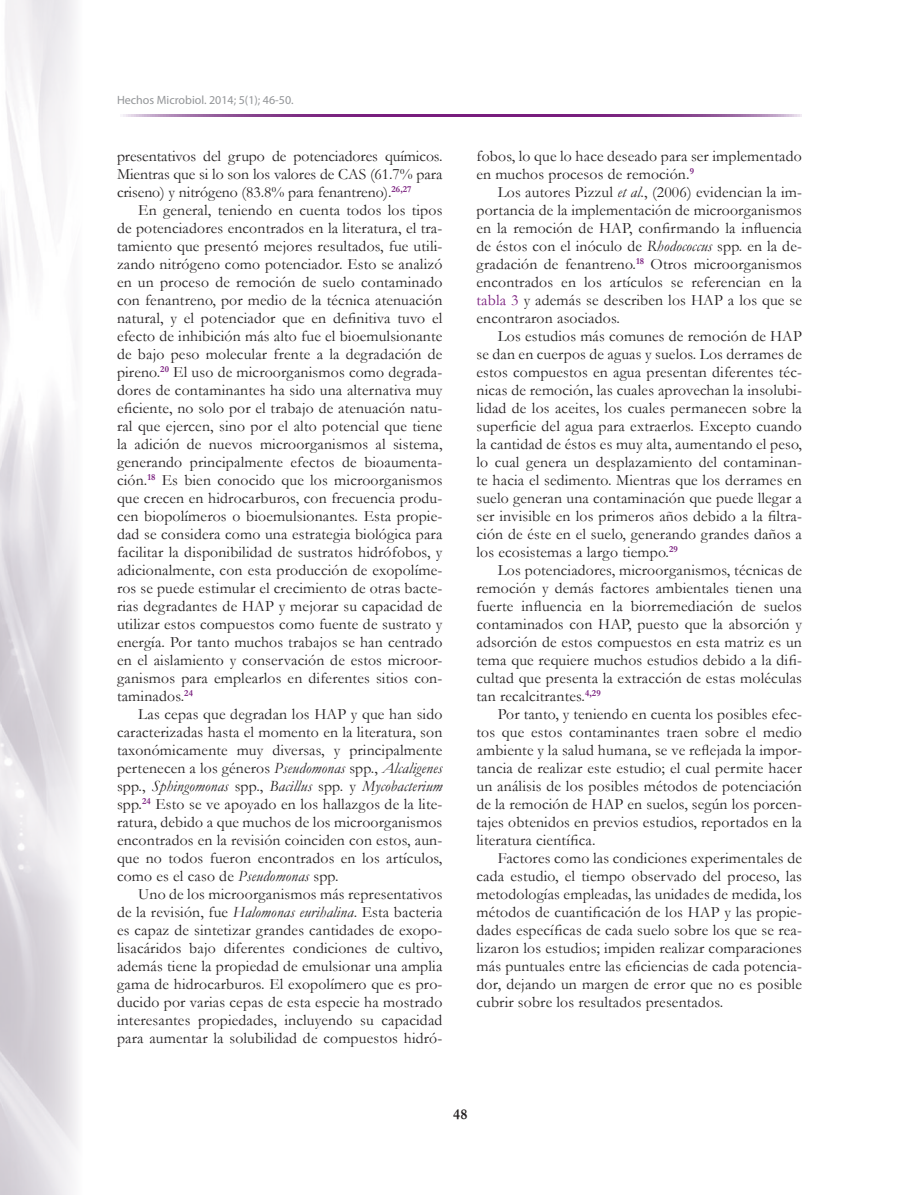
<style>
.page{position:relative;width:919px;height:1195px;background:#fff}
.page>*{position:absolute;margin:0;border:0;box-sizing:border-box;transform-origin:0 0}
.t1{font:15.75px/18px "Garamond";letter-spacing:.01em;color:#231f20;text-align:justify}
.t2{font:700 15px "Garamond";color:#231f20}
.t3{font:12px "Myriad Pro";color:#939598}
.s1{font-style:italic}
.s2{color:#781d7d}
</style>
<div class="page">
<svg style="left:123px;top:114px;width:678px;height:2px"></svg>
<p class="t3" style="left:117px;top:92px;width:178px">Hechos Microbiol. 2014; 5(1); 46-50.</p>
<p class="t1" style="left:117px;top:147px;width:327px">presentativos del grupo de potenciadores químicos.<br>Mientras que si lo son los valores de CAS (61.7% para criseno) y nitrógeno (83.8% para fenantreno).<sup>26,27</sup></p>
<p class="t1" style="left:117px;top:201px;width:327px;text-indent:21px">En general, teniendo en cuenta todos los tipos de potenciadores encontrados en la literatura, el tra&shy;tamiento que presentó mejores resultados, fue utili&shy;zando nitrógeno como potenciador. Esto se analizó en un proceso de remoción de suelo contaminado con fenantreno, por medio de la técnica atenuación natural, y el potenciador que en definitiva tuvo el efecto de inhibición más alto fue el bioemulsionante de bajo peso molecular frente a la degradación de pireno.<sup>20</sup> El uso de microorganismos como degrada&shy;dores de contaminantes ha sido una alternativa muy eficiente, no solo por el trabajo de atenuación natu&shy;ral que ejercen, sino por el alto potencial que tiene la adición de nuevos microorganismos al sistema, generando principalmente efectos de bioaumenta&shy;ción.<sup>18</sup> Es bien conocido que los microorganismos que crecen en hidrocarburos, con frecuencia produ&shy;cen biopolímeros o bioemulsionantes. Esta propie&shy;dad se considera como una estrategia biológica para facilitar la disponibilidad de sustratos hidrófobos, y adicionalmente, con esta producción de exopolíme&shy;ros se puede estimular el crecimiento de otras bacte&shy;rias degradantes de HAP y mejorar su capacidad de utilizar estos compuestos como fuente de sustrato y energía. Por tanto muchos trabajos se han centrado en el aislamiento y conservación de estos microor&shy;ganismos para emplearlos en diferentes sitios con&shy;taminados.<sup>24</sup></p>
<p class="t1" style="left:117px;top:705px;width:327px;text-indent:21px">Las cepas que degradan los HAP y que han sido caracterizadas hasta el momento en la literatura, son taxonómicamente muy diversas, y principalmente pertenecen a los géneros <span class="s1">Pseudomonas</span> spp., <span class="s1">Alcaligenes </span>spp., <span class="s1">Sphingomonas</span> spp., <span class="s1">Bacillus</span> spp. y <span class="s1">Mycobacterium </span>spp.<sup>24</sup> Esto se ve apoyado en los hallazgos de la lite&shy;ratura, debido a que muchos de los microorganismos encontrados en la revisión coinciden con estos, aun&shy;que no todos fueron encontrados en los artículos, como es el caso de <span class="s1">Pseudomonas</span> spp.</p>
<p class="t1" style="left:117px;top:885px;width:327px;text-indent:21px">Uno de los microorganismos más representativos de la revisión, fue <span class="s1">Halomonas eurihalina</span>. Esta bacteria es capaz de sintetizar grandes cantidades de exopo&shy;lisacáridos bajo diferentes condiciones de cultivo, además tiene la propiedad de emulsionar una amplia gama de hidrocarburos. El exopolímero que es pro&shy;ducido por varias cepas de esta especie ha mostrado interesantes propiedades, incluyendo su capacidad para aumentar la solubilidad de compuestos hidró-</p>
<p class="t1" style="left:476px;top:147px;width:327px">fobos, lo que lo hace deseado para ser implementado en muchos procesos de remoción.<sup>9</sup></p>
<p class="t1" style="left:476px;top:183px;width:327px;text-indent:21px">Los autores Pizzul <span class="s1">et al</span>., (2006) evidencian la im&shy;portancia de la implementación de microorganismos en la remoción de HAP, confirmando la influencia de éstos con el inóculo de <span class="s1">Rhodococcus</span> spp. en la de&shy;gradación de fenantreno.<sup>18</sup> Otros microorganismos encontrados en los artículos se referencian en la <span class="s2">tabla 3</span> y además se describen los HAP a los que se encontraron asociados.</p>
<p class="t1" style="left:476px;top:327px;width:327px;text-indent:21px">Los estudios más comunes de remoción de HAP se dan en cuerpos de aguas y suelos. Los derrames de estos compuestos en agua presentan diferentes téc&shy;nicas de remoción, las cuales aprovechan la insolubi&shy;lidad de los aceites, los cuales permanecen sobre la superficie del agua para extraerlos. Excepto cuando la cantidad de éstos es muy alta, aumentando el peso, lo cual genera un desplazamiento del contaminan&shy;te hacia el sedimento. Mientras que los derrames en suelo generan una contaminación que puede llegar a ser invisible en los primeros años debido a la filtra&shy;ción de éste en el suelo, generando grandes daños a los ecosistemas a largo tiempo.<sup>29</sup></p>
<p class="t1" style="left:476px;top:561px;width:327px;text-indent:21px">Los potenciadores, microorganismos, técnicas de remoción y demás factores ambientales tienen una fuerte influencia en la biorremediación de suelos contaminados con HAP, puesto que la absorción y adsorción de estos compuestos en esta matriz es un tema que requiere muchos estudios debido a la difi&shy;cultad que presenta la extracción de estas moléculas tan recalcitrantes.<sup>4,29</sup></p>
<p class="t1" style="left:476px;top:705px;width:327px;text-indent:21px">Por tanto, y teniendo en cuenta los posibles efec&shy;tos que estos contaminantes traen sobre el medio ambiente y la salud humana, se ve reflejada la impor&shy;tancia de realizar este estudio; el cual permite hacer un análisis de los posibles métodos de potenciación de la remoción de HAP en suelos, según los porcen&shy;tajes obtenidos en previos estudios, reportados en la literatura científica.</p>
<p class="t1" style="left:476px;top:849px;width:327px;text-indent:21px">Factores como las condiciones experimentales de cada estudio, el tiempo observado del proceso, las metodologías empleadas, las unidades de medida, los métodos de cuantificación de los HAP y las propie&shy;dades específicas de cada suelo sobre los que se rea&shy;lizaron los estudios; impiden realizar comparaciones más puntuales entre las eficiencias de cada potencia&shy;dor, dejando un margen de error que no es posible cubrir sobre los resultados presentados.</p>
<p class="t2" style="left:453px;top:1104px;width:16px">48</p>
</div>
